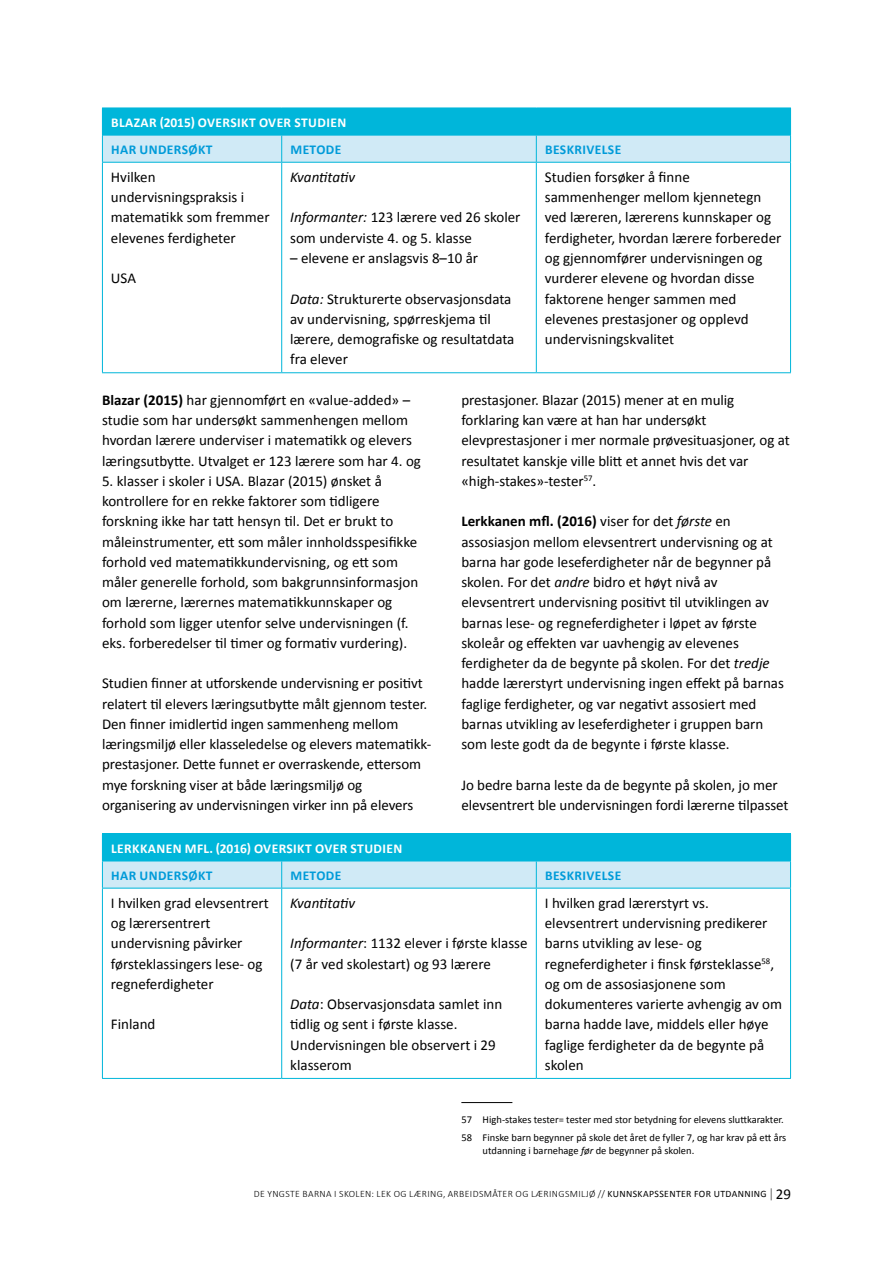
<style>
.page{position:relative;width:893px;height:1263px;background:#fff}
.page>*{position:absolute;margin:0;border:0;box-sizing:border-box;transform-origin:0 0}
.Brødtekst{font:15px/20.2px "Calibri";letter-spacing:-.005em;color:#000}
.Tabell{font:15px/20.2px "Calibri";color:#000}
.Tabell-2{font:italic 15px "Calibri";letter-spacing:-.005em;color:#000}
.Utheving_hvit_versal{font:700 13.5px "Calibri";letter-spacing:.03em;color:#fff}
.Utheving_blå_versale{font:700 13.5px "Calibri";letter-spacing:.03em;color:#009bd9}
.Fotnoter{font:10.5px/13.5px "Calibri";color:#000}
.t1{font:300 9.75px "Calibri";letter-spacing:.04em;color:#000}
.s1{font-style:italic}
.s2{font-weight:700}
.s3{font-weight:400}
.s4{font-size:13.8px}
.s5{font-weight:400;font-size:15px}
</style>
<div class="page">
<svg style="left:102px;top:108px;width:689px;height:54px;background:#63cee7"></svg>
<hr style="left:102px;top:162px;width:180px;height:1px;background:#00b6da">
<hr style="left:102px;top:163px;width:1px;height:209px;background:#00b6da">
<hr style="left:282px;top:162px;width:254px;height:1px;background:#00b6da">
<hr style="left:281px;top:163px;width:1px;height:209px;background:#00b6da">
<hr style="left:536px;top:162px;width:255px;height:1px;background:#00b6da">
<hr style="left:536px;top:163px;width:1px;height:209px;background:#00b6da">
<hr style="left:790px;top:163px;width:1px;height:209px;background:#00b6da">
<hr style="left:102px;top:372px;width:180px;height:1px;background:#00b6da">
<hr style="left:282px;top:372px;width:254px;height:1px;background:#00b6da">
<hr style="left:536px;top:372px;width:255px;height:1px;background:#00b6da">
<hr style="left:461px;top:1102px;width:51px;height:1px;background:#000">
<hr style="left:102px;top:833px;width:180px;height:1px;background:#00b6da">
<hr style="left:282px;top:833px;width:254px;height:1px;background:#00b6da">
<hr style="left:536px;top:833px;width:255px;height:1px;background:#00b6da">
<svg style="left:102px;top:834px;width:689px;height:54px;background:#64cfe7"></svg>
<hr style="left:102px;top:888px;width:180px;height:1px;background:#00b6da">
<hr style="left:102px;top:888px;width:1px;height:190px;background:#00b6da">
<hr style="left:282px;top:888px;width:254px;height:1px;background:#00b6da">
<hr style="left:281px;top:888px;width:1px;height:190px;background:#00b6da">
<hr style="left:536px;top:888px;width:255px;height:1px;background:#00b6da">
<hr style="left:536px;top:888px;width:1px;height:190px;background:#00b6da">
<hr style="left:790px;top:888px;width:1px;height:190px;background:#00b6da">
<hr style="left:102px;top:1078px;width:180px;height:1px;background:#00b6da">
<hr style="left:282px;top:1078px;width:254px;height:1px;background:#00b6da">
<hr style="left:536px;top:1078px;width:255px;height:1px;background:#00b6da">
<p class="Utheving_hvit_versal" style="left:111px;top:113px;width:237px">BLAZAR (2015) OVERSIKT OVER STUDIEN</p>
<p class="Utheving_blå_versale" style="left:111px;top:140px;width:103px">HAR UNDERSØKT</p>
<p class="Utheving_blå_versale" style="left:290px;top:140px;width:52px">METODE</p>
<p class="Utheving_blå_versale" style="left:545px;top:140px;width:78px">BESKRIVELSE</p>
<p class="Tabell" style="left:111px;top:166px;width:160px">Hvilken undervisningspraksis i matematikk som fremmer elevenes ferdigheter</p>
<p class="Tabell" style="left:111px;top:268px;width:27px">USA</p>
<p class="Tabell" style="left:545px;top:166px;width:238px">Studien forsøker å finne sammenhenger mellom kjennetegn ved læreren, lærerens kunnskaper og ferdigheter, hvordan lærere forbereder og gjennomfører undervisningen og vurderer elevene og hvordan disse faktorene henger sammen med elevenes prestasjoner og opplevd undervisningskvalitet</p>
<p class="Tabell-2" style="left:290px;top:167px;width:66px">Kvantitativ</p>
<p class="Tabell" style="left:290px;top:207px;width:232px"><span class="s1">Informanter:</span> 123 lærere ved 26 skoler som underviste 4. og 5. klasse</p>
<p class="Tabell" style="left:290px;top:247px;width:189px">– elevene er anslagsvis 8–10 år</p>
<p class="Tabell" style="left:290px;top:288px;width:226px"><span class="s1">Data:</span> Strukturerte observasjonsdata av undervisning, spørreskjema til lærere, demografiske og resultatdata fra elever</p>
<p class="Brødtekst" style="left:102px;top:389px;width:320px"><span class="s2">Blazar (2015)</span> har gjennomført en «value-added» – studie som har undersøkt sammenhengen mellom hvordan lærere underviser i matematikk og elevers læringsutbytte. Utvalget er 123 lærere som har 4. og</p>
<p class="Brødtekst" style="left:102px;top:470px;width:318px">5. klasser i skoler i USA. Blazar (2015) ønsket å kontrollere for en rekke faktorer som tidligere forskning ikke har tatt hensyn til. Det er brukt to måleinstrumenter, ett som måler innholdsspesifikke forhold ved matematikkundervisning, og ett som måler generelle forhold, som bakgrunnsinformasjon om lærerne, lærernes matematikkunnskaper og forhold som ligger utenfor selve undervisningen (f. eks. forberedelser til timer og formativ vurdering).</p>
<p class="Brødtekst" style="left:102px;top:673px;width:330px">Studien finner at utforskende undervisning er positivt relatert til elevers læringsutbytte målt gjennom tester.<br>Den finner imidlertid ingen sammenheng mellom læringsmiljø eller klasseledelse og elevers matematikk&shy;prestasjoner. Dette funnet er overraskende, ettersom mye forskning viser at både læringsmiljø og organisering av undervisningen virker inn på elevers</p>
<p class="Brødtekst" style="left:461px;top:389px;width:330px">prestasjoner. Blazar (2015) mener at en mulig forklaring kan være at han har undersøkt elevprestasjoner i mer normale prøvesituasjoner, og at resultatet kanskje ville blitt et annet hvis det var «high-stakes»-tester<sup>57</sup>.</p>
<p class="Brødtekst" style="left:461px;top:511px;width:324px"><span class="s2">Lerkkanen mfl. (2016)</span> viser for det <span class="s1">første</span> en assosiasjon mellom elevsentrert undervisning og at barna har gode leseferdigheter når de begynner på skolen. For det <span class="s1">andre</span> bidro et høyt nivå av elevsentrert undervisning positivt til utviklingen av barnas lese- og regneferdigheter i løpet av første skoleår og effekten var uavhengig av elevenes ferdigheter da de begynte på skolen. For det <span class="s1">tredje </span>hadde lærerstyrt undervisning ingen effekt på barnas faglige ferdigheter, og var negativt assosiert med barnas utvikling av leseferdigheter i gruppen barn som leste godt da de begynte i første klasse.</p>
<p class="Brødtekst" style="left:461px;top:774px;width:329px">Jo bedre barna leste da de begynte på skolen, jo mer elevsentrert ble undervisningen fordi lærerne tilpasset</p>
<p class="Utheving_hvit_versal" style="left:111px;top:838px;width:293px">LERKKANEN MFL. (2016) OVERSIKT OVER STUDIEN</p>
<p class="Utheving_blå_versale" style="left:111px;top:865px;width:103px">HAR UNDERSØKT</p>
<p class="Utheving_blå_versale" style="left:290px;top:865px;width:52px">METODE</p>
<p class="Utheving_blå_versale" style="left:545px;top:865px;width:78px">BESKRIVELSE</p>
<p class="Tabell" style="left:111px;top:892px;width:159px">I hvilken grad elevsentrert og lærersentrert undervisning påvirker førsteklassingers lese- og regneferdigheter</p>
<p class="Tabell" style="left:111px;top:1014px;width:46px">Finland</p>
<p class="Tabell" style="left:545px;top:892px;width:239px">I hvilken grad lærerstyrt vs. elevsentrert undervisning predikerer barns utvikling av lese- og regneferdigheter i finsk førsteklasse<sup>58</sup>, og om de assosiasjonene som dokumenteres varierte avhengig av om barna hadde lave, middels eller høye faglige ferdigheter da de begynte på skolen</p>
<p class="Tabell-2" style="left:290px;top:892px;width:66px">Kvantitativ</p>
<p class="Tabell" style="left:290px;top:933px;width:239px"><span class="s1">Informanter</span>: 1132 elever i første klasse (7 år ved skolestart) og 93 lærere</p>
<p class="Tabell" style="left:290px;top:994px;width:213px"><span class="s1">Data</span>: Observasjonsdata samlet inn tidlig og sent i første klasse.</p>
<p class="Tabell" style="left:290px;top:1034px;width:207px">Undervisningen ble observert i 29 klasserom</p>
<p class="Fotnoter" style="left:461px;top:1112px;width:324px">57 High-stakes tester= tester med stor betydning for elevens sluttkarakter.</p>
<p class="Fotnoter" style="left:483px;top:1130px;width:305px;text-indent:-21px">58 Finske barn begynner på skole det året de fyller 7, og har krav på ett års utdanning i barnehage <span class="s1">før</span> de begynner på skolen.</p>
<p class="t1" style="left:254px;top:1188px;width:539px">DE YNGSTE BARNA I SKOLEN: LEK OG LÆRING, ARBEIDSMÅTER OG LÆRINGSMILJØ // <span class="s3">KUNNSKAPSSENTER FOR UTDANNING</span> <span class="s4">|</span> <span class="s5">29</span></p>
</div>
